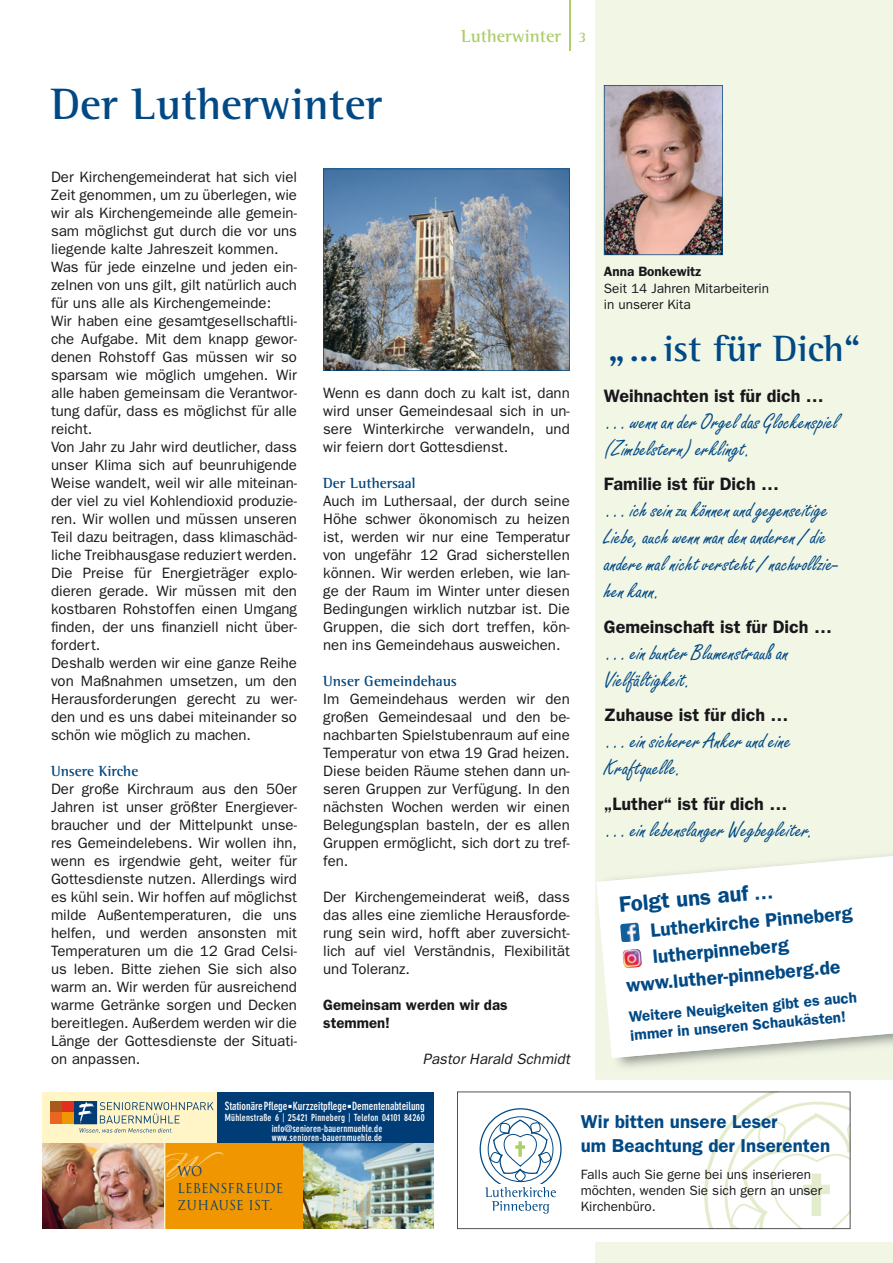
<style>
.page{position:relative;width:893px;height:1263px;background:#fff}
.page>*{position:absolute;margin:0;border:0;box-sizing:border-box;transform-origin:0 0}
.t1{font:700 45px "Rotis Semi Serif";color:#004985}
.t2{font:700 37.5px "Rotis Semi Serif";color:#004985}
.t3{font:22.5px/27px "Freestyle Script";color:#004985}
.t4{font:600 22.2px "Franklin Gothic";color:#004985}
.t5{font:600 19.35px "Franklin Gothic";color:#004985}
.t6{font:600 18.75px/24px "Franklin Gothic";color:#004985}
.t7{font:600 18px "Franklin Gothic";color:#1a171c}
.t8{font:700 18px "Rotis Semi Serif";color:#aecd6b}
.t9{font:600 15.3px/18.3px "Franklin Gothic";color:#004985}
.t10{font:15px/18px "Franklin Gothic";color:#1a171c;text-align:justify}
.t11{font:700 15px "Rotis Semi Serif";color:#00467e}
.t12{font:600 15px/18px "Franklin Gothic";color:#1a171c}
.t13{font:italic 15px "Franklin Gothic";color:#1a171c}
.t14{font:13.5px/16.2px "Franklin Gothic";color:#1a171c}
.t15{font:600 13.5px "Franklin Gothic";color:#1a171c}
.t16{font:13.35px/16.8px "Trajan Regular OV BCAOMC";letter-spacing:.005em;color:#003c76;scale:.95 1}
.t17{font:700 condensed 11.25px "DIN Neuzeit Grotesk";color:#fff}
.t18{font:11.1px "Trajan Regular OV BCAOMC";letter-spacing:.005em;color:#003c76;scale:.95 1}
.t19{font:700 condensed 9.75px/10.5px "DIN Neuzeit Grotesk";letter-spacing:.02em;color:#fff;text-align:center}
.s1{font-size:15px}
.s2{font-size:19.35px}
</style>
<div class="page">
<div style="left:595px;top:0;width:298px;height:1263px;background:#f1f6e5"></div>
<div style="left:0;top:1080px;width:893px;height:162px;background:#fff"></div>
<svg style="left:43px;top:1093px;width:391px;height:136px;background:#eee2b3"></svg>
<div style="left:45px;top:1094px;width:174px;height:41px;background:#fff5c6"></div>
<svg style="left:74px;top:1101px;width:140px;height:32px"></svg>
<div style="left:51px;top:1101px;width:11px;height:12px;background:#a75a19"></div>
<div style="left:51px;top:1113px;width:11px;height:11px;background:#ea6520"></div>
<div style="left:62px;top:1101px;width:12px;height:12px;background:#e42d21"></div>
<div style="left:62px;top:1113px;width:12px;height:11px;background:#ef9600"></div>
<img style="left:43px;top:1144px;width:121px;height:85px">
<div style="left:165px;top:1144px;width:138px;height:85px;background:#ef9600"></div>
<img style="left:153px;top:1156px;width:11px;height:25px">
<svg style="left:165px;top:1152px;width:59px;height:29px"></svg>
<hr style="left:164px;top:1144px;width:1px;height:85px;background:#fff5c6">
<img style="left:304px;top:1144px;width:130px;height:85px">
<div style="left:217px;top:1093px;width:217px;height:50px;background:#003c76"></div>
<svg style="left:457px;top:1091px;width:393px;height:138px"></svg>
<svg style="left:480px;top:1108px;width:82px;height:105px"></svg>
<hr style="left:569px;top:0;width:2px;height:50px;background:#aecd6b">
<img style="left:604px;top:85px;width:119px;height:170px">
<svg style="left:596px;top:856px;width:297px;height:202px;background:#fafbf9"></svg>
<svg style="left:620px;top:922px;width:20px;height:1px"></svg>
<img style="left:620px;top:923px;width:20px;height:19px">
<svg style="left:622px;top:948px;width:20px;height:20px"></svg>
<img style="left:623px;top:949px;width:19px;height:19px">
<img style="left:323px;top:169px;width:247px;height:202px">
<h1 class="t1" style="left:51px;top:77px;width:333px">Der Lutherwinter</h1>
<p class="t8" style="left:461px;top:25px;width:127px">Lutherwinter <span class="s1">3</span></p>
<p class="t10" style="left:51px;top:168px;width:248px;text-align:left">Der Kirchengemeinderat hat sich viel Zeit genommen, um zu überlegen, wie wir als Kirchengemeinde alle gemein&shy;sam möglichst gut durch die vor uns liegende kalte Jahreszeit kommen.<br>Was für jede einzelne und jeden ein&shy;zelnen von uns gilt, gilt natürlich auch für uns alle als Kirchengemeinde:<br>Wir haben eine gesamtgesellschaftli&shy;che Aufgabe. Mit dem knapp gewor&shy;denen Rohstoff Gas müssen wir so sparsam wie möglich umgehen. Wir alle haben gemeinsam die Verantwor&shy;tung dafür, dass es möglichst für alle reicht.<br>Von Jahr zu Jahr wird deutlicher, dass unser Klima sich auf beunruhigende Weise wandelt, weil wir alle miteinan&shy;der viel zu viel Kohlendioxid produzie&shy;ren. Wir wollen und müssen unseren Teil dazu beitragen, dass klimaschäd&shy;liche Treibhausgase reduziert werden.<br>Die Preise für Energieträger explo&shy;dieren gerade. Wir müssen mit den kostbaren Rohstoffen einen Umgang finden, der uns finanziell nicht über&shy;fordert.<br>Deshalb werden wir eine ganze Reihe von Maßnahmen umsetzen, um den Herausforderungen gerecht zu wer&shy;den und es uns dabei miteinander so schön wie möglich zu machen.</p>
<p class="t11" style="left:51px;top:762px;width:89px">Unsere Kirche</p>
<p class="t10" style="left:51px;top:780px;width:248px">Der große Kirchraum aus den 50er Jahren ist unser größter Energiever&shy;braucher und der Mittelpunkt unse&shy;res Gemeindelebens. Wir wollen ihn, wenn es irgendwie geht, weiter für Gottesdienste nutzen. Allerdings wird es kühl sein. Wir hoffen auf möglichst milde Außentemperaturen, die uns helfen, und werden ansonsten mit Temperaturen um die 12 Grad Celsi&shy;us leben. Bitte ziehen Sie sich also warm an. Wir werden für ausreichend warme Getränke sorgen und Decken bereitlegen. Außerdem werden wir die Länge der Gottesdienste der Situati&shy;on anpassen.</p>
<p class="t10" style="left:323px;top:384px;width:248px">Wenn es dann doch zu kalt ist, dann wird unser Gemeindesaal sich in un&shy;sere Winterkirche verwandeln, und wir feiern dort Gottesdienst.</p>
<p class="t11" style="left:323px;top:474px;width:94px">Der Luthersaal</p>
<p class="t10" style="left:323px;top:492px;width:248px">Auch im Luthersaal, der durch seine Höhe schwer ökonomisch zu heizen ist, werden wir nur eine Temperatur von ungefähr 12 Grad sicherstellen können. Wir werden erleben, wie lan&shy;ge der Raum im Winter unter diesen Bedingungen wirklich nutzbar ist. Die Gruppen, die sich dort treffen, kön&shy;nen ins Gemeindehaus ausweichen.</p>
<p class="t11" style="left:323px;top:672px;width:135px">Unser Gemeindehaus</p>
<p class="t10" style="left:323px;top:690px;width:248px">Im Gemeindehaus werden wir den großen Gemeindesaal und den be&shy;nachbarten Spielstubenraum auf eine Temperatur von etwa 19 Grad heizen.<br>Diese beiden Räume stehen dann un&shy;seren Gruppen zur Verfügung. In den nächsten Wochen werden wir einen Belegungsplan basteln, der es allen Gruppen ermöglicht, sich dort zu tref&shy;fen.</p>
<p class="t10" style="left:323px;top:888px;width:248px">Der Kirchengemeinderat weiß, dass das alles eine ziemliche Herausforde&shy;rung sein wird, hofft aber zuversicht&shy;lich auf viel Verständnis, Flexibilität und Toleranz.</p>
<p class="t12" style="left:323px;top:995px;width:186px">Gemeinsam werden wir das stemmen!</p>
<p class="t13" style="left:423px;top:1050px;width:148px">Pastor Harald Schmidt</p>
<p class="t15" style="left:604px;top:264px;width:99px">Anna Bonkewitz</p>
<p class="t14" style="left:604px;top:280px;width:167px">Seit 14 Jahren Mitarbeiterin in unserer Kita</p>
<h2 class="t2" style="left:608px;top:326px;width:254px">„ ... ist für Dich“</h2>
<p class="t7" style="left:604px;top:385px;width:222px">Weihnachten ist für dich …</p>
<h3 class="t3" style="left:604px;top:408px;width:236px">… wenn an der Orgel das Glockenspiel (Zimbelstern) erklingt.</h3>
<p class="t7" style="left:604px;top:473px;width:177px">Familie ist für Dich …</p>
<h3 class="t3" style="left:604px;top:496px;width:236px">… ich sein zu können und gegenseitige<br>Liebe, auch wenn man den anderen / die andere mal nicht versteht / nachvollzie&shy;hen kann.</h3>
<p class="t7" style="left:604px;top:616px;width:230px">Gemeinschaft ist für Dich …</p>
<h3 class="t3" style="left:604px;top:639px;width:186px">… ein bunter Blumenstrauß an<br>Vielfältigkeit.</h3>
<p class="t7" style="left:604px;top:704px;width:186px">Zuhause ist für dich …</p>
<h3 class="t3" style="left:604px;top:727px;width:188px">… ein sicherer Anker und eine<br>Kraftquelle.</h3>
<p class="t7" style="left:604px;top:793px;width:185px">„Luther“ ist für dich …</p>
<h3 class="t3" style="left:604px;top:816px;width:210px">… ein lebenslanger Wegbegleiter.</h3>
<h3 class="t4" style="left:618px;top:891px;width:156px;rotate:-5deg">Folgt uns auf <span class="s2">…</span></h3>
<p class="t5" style="left:650px;top:919px;width:204px;rotate:-5deg">Lutherkirche Pinneberg</p>
<p class="t5" style="left:652px;top:945px;width:138px;rotate:-5deg">lutherpinneberg</p>
<p class="t5" style="left:625px;top:974px;width:217px;rotate:-5deg">www.luther-pinneberg.de</p>
<p class="t9" style="left:628px;top:1007px;width:230px;rotate:-5deg">Weitere Neuigkeiten gibt es auch immer in unseren Schaukästen!</p>
<p class="t17" style="left:225px;top:1099px;width:201px">Stationäre Pflege ■ Kurzzeitpflege ■ Dementenabteilung</p>
<p class="t19" style="left:225px;top:1112px;width:201px">Mühlenstraße 6 <sup>|</sup> 25421 Pinneberg <sup>|</sup> Telefon 04101 84260 info@senioren-bauernmuehle.de</p>
<p class="t19" style="left:272px;top:1132px;width:112px">www.senioren-bauernmuehle.de</p>
<p class="t16" style="left:177px;top:1162px;width:113px">WO<br>LEBENSFREUDE<br>ZUHAUSE IST.</p>
<p class="t18" style="left:142px;top:1182px;width:86px">ZUHAUSE IST.</p>
<p class="t6" style="left:581px;top:1109px;width:251px">Wir bitten unsere Leser<br>um Beachtung der Inserenten</p>
<p class="t14" style="left:581px;top:1166px;width:243px">Falls auch Sie gerne bei uns inserieren möchten, wenden Sie sich gern an unser<br>Kirchenbüro.</p>
</div>
